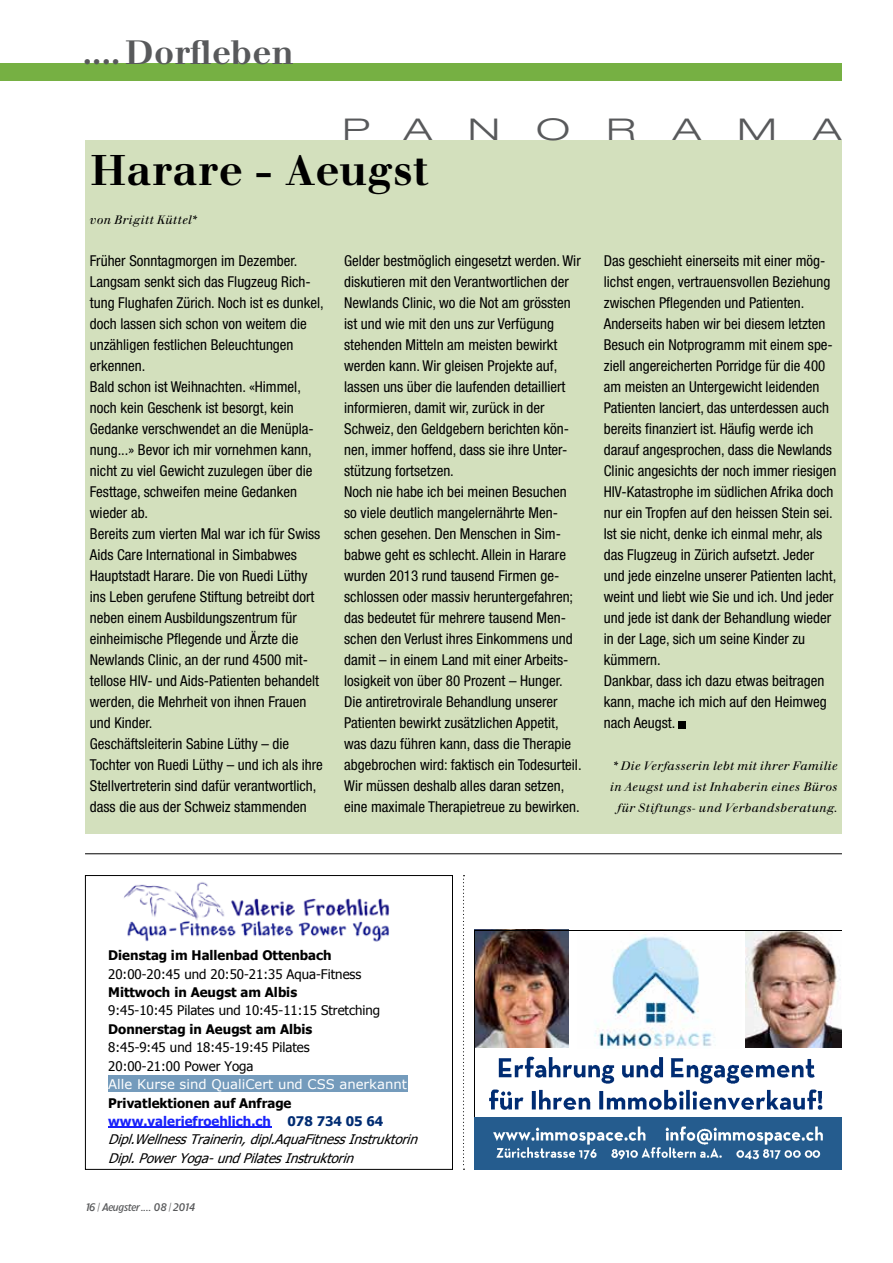
<style>
.page{position:relative;width:893px;height:1263px;background:#fff}
.page>*{position:absolute;margin:0;border:0;box-sizing:border-box;transform-origin:0 0}
.t1{font:700 42px "Walbaum";letter-spacing:.01em;color:#000}
.t2{font:700 33px "Walbaum";letter-spacing:.01em;color:#58595b}
.t3{font:300 expanded 30px "Helvetica Neue";letter-spacing:.905em;color:#58595b;scale:1.33 1}
.t4{font:condensed 15px/21px "Helvetica Neue";color:#000}
.t5{font:italic 13.2px/18.3px "Tahoma";color:#000}
.t6{font:13.2px/18.3px "Tahoma";color:#000}
.t7{font:700 13.2px "Tahoma";color:#000}
.t8{font:13.2px "Verdana";color:#fff}
.t9{font:italic 12px/21px "Walbaum";letter-spacing:.03em;color:#000;text-align:center}
.t10{font:italic 10.5px "TF Forever Two Medm";letter-spacing:-.01em;color:#58595b}
.s1{font-weight:700;font-style:normal}
.s2{font-weight:700;font-style:normal;color:#1922fb}
.s3{font-weight:700;font-style:normal;color:#002c72}
</style>
<div class="page">
<div style="left:0;top:64px;width:841px;height:17px;background:#76b043"></div>
<div style="left:85px;top:140px;width:757px;height:693px;background:#d3e0bd"></div>
<hr style="left:85px;top:853px;width:757px;height:1px;background:#000">
<div style="left:678px;top:721px;width:7px;height:7px;background:#000"></div>
<img style="left:475px;top:931px;width:94px;height:116px">
<img style="left:745px;top:931px;width:97px;height:116px">
<hr style="left:476px;top:930px;width:366px;height:1px;background:#000">
<hr style="left:474px;top:931px;width:1px;height:238px;background:#000">
<img style="left:498px;top:1056px;width:166px;height:27px">
<img style="left:670px;top:1058px;width:145px;height:25px">
<img style="left:489px;top:1089px;width:10px;height:21px">
<img style="left:500px;top:1083px;width:316px;height:27px">
<img style="left:816px;top:1090px;width:7px;height:20px">
<div style="left:474px;top:1117px;width:368px;height:53px;background:#255c8e"></div>
<img style="left:494px;top:1126px;width:152px;height:18px">
<img style="left:665px;top:1126px;width:158px;height:18px">
<img style="left:496px;top:1144px;width:101px;height:16px">
<img style="left:611px;top:1149px;width:7px;height:9px">
<img style="left:618px;top:1144px;width:104px;height:16px">
<img style="left:736px;top:1144px;width:76px;height:16px">
<img style="left:812px;top:1150px;width:9px;height:8px">
<img style="left:594px;top:935px;width:121px;height:113px">
<svg style="left:463px;top:875px;width:1px;height:295px"></svg>
<div style="left:108px;top:1075px;width:299px;height:17px;background:#749bbc"></div>
<hr style="left:108px;top:1127px;width:163px;height:1px;background:#1922fb">
<img style="left:124px;top:882px;width:265px;height:60px">
<div style="left:85px;top:875px;width:368px;height:295px;border:1px solid #000"></div>
<h2 class="t2" style="left:83px;top:32px;width:212px">.... Dorfleben</h2>
<h3 class="t3" style="left:342px;top:111px;width:377px">PANORAMA</h3>
<h1 class="t1" style="left:90px;top:144px;width:340px">Harare - Aeugst</h1>
<p class="t9" style="left:90px;top:209px;width:108px">von Brigitt Küttel*</p>
<p class="t4" style="left:90px;top:250px;width:235px">Früher Sonntagmorgen im Dezember.<br>Langsam senkt sich das Flugzeug Rich&shy;tung Flughafen Zürich. Noch ist es dunkel, doch lassen sich schon von weitem die unzähligen festlichen Beleuchtungen erkennen.<br>Bald schon ist Weihnachten. «Himmel, noch kein Geschenk ist besorgt, kein Gedanke verschwendet an die Menüpla&shy;nung...» Bevor ich mir vornehmen kann, nicht zu viel Gewicht zuzulegen über die Festtage, schweifen meine Gedanken wieder ab.<br>Bereits zum vierten Mal war ich für Swiss Aids Care International in Simbabwes Hauptstadt Harare. Die von Ruedi Lüthy ins Leben gerufene Stiftung betreibt dort neben einem Ausbildungszentrum für einheimische Pflegende und Ärzte die Newlands Clinic, an der rund 4500 mit&shy;tellose HIV- und Aids-Patienten behandelt werden, die Mehrheit von ihnen Frauen und Kinder.<br>Geschäftsleiterin Sabine Lüthy – die Tochter von Ruedi Lüthy – und ich als ihre Stellvertreterin sind dafür verantwortlich, dass die aus der Schweiz stammenden</p>
<p class="t4" style="left:344px;top:250px;width:239px">Gelder bestmöglich eingesetzt werden. Wir diskutieren mit den Verantwortlichen der Newlands Clinic, wo die Not am grössten ist und wie mit den uns zur Verfügung stehenden Mitteln am meisten bewirkt werden kann. Wir gleisen Projekte auf, lassen uns über die laufenden detailliert informieren, damit wir, zurück in der Schweiz, den Geldgebern berichten kön&shy;nen, immer hoffend, dass sie ihre Unter&shy;stützung fortsetzen.<br>Noch nie habe ich bei meinen Besuchen so viele deutlich mangelernährte Men&shy;schen gesehen. Den Menschen in Sim&shy;babwe geht es schlecht. Allein in Harare wurden 2013 rund tausend Firmen ge&shy;schlossen oder massiv heruntergefahren; das bedeutet für mehrere tausend Men&shy;schen den Verlust ihres Einkommens und damit – in einem Land mit einer Arbeits&shy;losigkeit von über 80 Prozent – Hunger.<br>Die antiretrovirale Behandlung unserer Patienten bewirkt zusätzlichen Appetit, was dazu führen kann, dass die Therapie abgebrochen wird: faktisch ein Todesurteil.<br>Wir müssen deshalb alles daran setzen, eine maximale Therapietreue zu bewirken.</p>
<p class="t4" style="left:604px;top:250px;width:234px">Das geschieht einerseits mit einer mög&shy;lichst engen, vertrauensvollen Beziehung zwischen Pflegenden und Patienten.<br>Anderseits haben wir bei diesem letzten Besuch ein Notprogramm mit einem spe&shy;ziell angereicherten Porridge für die 400 am meisten an Untergewicht leidenden Patienten lanciert, das unterdessen auch bereits finanziert ist. Häufig werde ich darauf angesprochen, dass die Newlands Clinic angesichts der noch immer riesigen HIV-Katastrophe im südlichen Afrika doch nur ein Tropfen auf den heissen Stein sei.<br>Ist sie nicht, denke ich einmal mehr, als das Flugzeug in Zürich aufsetzt. Jeder und jede einzelne unserer Patienten lacht, weint und liebt wie Sie und ich. Und jeder und jede ist dank der Behandlung wieder in der Lage, sich um seine Kinder zu kümmern.<br>Dankbar, dass ich dazu etwas beitragen kann, mache ich mich auf den Heimweg nach Aeugst.</p>
<p class="t9" style="left:610px;top:755px;width:229px">* Die Verfasserin lebt mit ihrer Familie in Aeugst und ist Inhaberin eines Büros für Stiftungs- und Verbandsberatung.</p>
<p class="t7" style="left:108px;top:946px;width:225px">Dienstag im Hallenbad Ottenbach</p>
<p class="t6" style="left:108px;top:964px;width:255px">20:00-20:45 und 20:50-21:35 Aqua-Fitness</p>
<p class="t7" style="left:108px;top:983px;width:190px">Mittwoch in Aeugst am Albis</p>
<p class="t6" style="left:108px;top:1001px;width:274px">9:45-10:45 Pilates und 10:45-11:15 Stretching</p>
<p class="t7" style="left:108px;top:1020px;width:205px">Donnerstag in Aeugst am Albis</p>
<p class="t6" style="left:108px;top:1038px;width:203px">8:45-9:45 und 18:45-19:45 Pilates<br>20:00-21:00 Power Yoga</p>
<p class="t8" style="left:108px;top:1075px;width:300px">Alle Kurse sind QualiCert und CSS anerkannt</p>
<p class="t5" style="left:108px;top:1093px;width:316px"><span class="s1">Privatlektionen auf Anfrage </span><span class="s2">www.valeriefroehlich.ch</span> <span class="s3">078 734 05 64<br></span>Dipl.WellnessTrainerin,dipl.AquaFitnessInstruktorin Dipl.PowerYoga- undPilatesInstruktorin</p>
<p class="t10" style="left:85px;top:1201px;width:111px">16 | Aeugster .... 08 | 2014</p>
</div>
